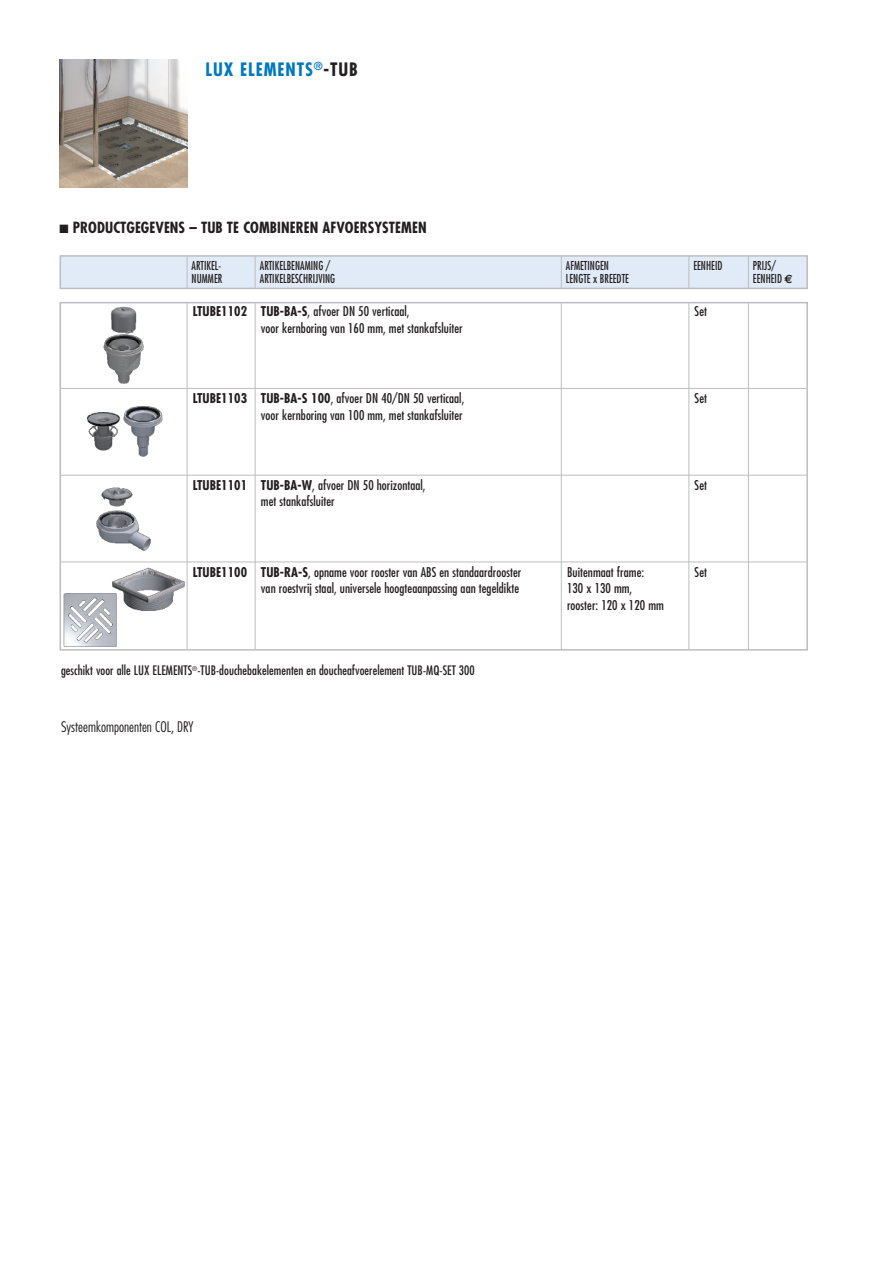
<style>
.page{position:relative;width:893px;height:1263px;background:#fff}
.page>*{position:absolute;margin:0;border:0;box-sizing:border-box;transform-origin:0 0}
.t1{font:700 condensed 18px "Futura";letter-spacing:.05em;color:#0078c0}
.t2{font:700 condensed 15px "Futura";letter-spacing:.005em;color:#231f20}
.t3{font:300 condensed 14.25px "Futura";color:#231f20}
.t4{font:condensed 13.2px/16.5px "Futura";letter-spacing:.005em;color:#231f20}
.t5{font:condensed 12.75px "Futura";letter-spacing:.005em;color:#231f20}
.t6{font:condensed 12px "Futura";letter-spacing:.005em;color:#231f20;scale:.9 1}
.s1{color:#231f20}
.s2{font-family:"Euro Sans";font-weight:700;font-stretch:normal}
.s3{font-weight:700}
</style>
<div class="page">
<img style="left:60px;top:60px;width:127px;height:127px">
<div style="left:60px;top:302px;width:748px;height:349px;border:2px solid #bcbdc0"></div>
<div style="left:61px;top:257px;width:745px;height:31px;background:#e1ebf7"></div>
<div style="left:60px;top:255px;width:748px;height:34px;border:2px solid #bcbdc0"></div>
<hr style="left:255px;top:256px;width:1px;height:32px;background:#bcbdc0">
<hr style="left:187px;top:256px;width:1px;height:32px;background:#bcbdc0">
<hr style="left:688px;top:256px;width:1px;height:32px;background:#bcbdc0">
<hr style="left:748px;top:256px;width:1px;height:32px;background:#bcbdc0">
<hr style="left:561px;top:256px;width:1px;height:32px;background:#bcbdc0">
<hr style="left:61px;top:388px;width:745px;height:1px;background:#bcbdc0">
<hr style="left:61px;top:475px;width:745px;height:1px;background:#bcbdc0">
<hr style="left:61px;top:562px;width:745px;height:1px;background:#bcbdc0">
<img style="left:96px;top:487px;width:55px;height:64px">
<img style="left:87px;top:406px;width:76px;height:51px">
<img style="left:103px;top:306px;width:41px;height:78px">
<img style="left:112px;top:568px;width:73px;height:43px">
<img style="left:64px;top:593px;width:53px;height:53px">
<hr style="left:187px;top:303px;width:1px;height:347px;background:#bcbdc0">
<hr style="left:255px;top:303px;width:1px;height:347px;background:#bcbdc0">
<hr style="left:561px;top:303px;width:1px;height:346px;background:#bcbdc0">
<hr style="left:748px;top:303px;width:1px;height:346px;background:#bcbdc0">
<hr style="left:688px;top:303px;width:1px;height:346px;background:#bcbdc0">
<h1 class="t1" style="left:206px;top:61px;width:154px">LUX ELEMENTS<sup>®</sup><span class="s1">-TUB</span></h1>
<p class="t2" style="left:60px;top:221px;width:369px">■ PRODUCTGEGEVENS – TUB TE COMBINEREN AFVOERSYSTEMEN</p>
<p class="t6" style="left:192px;top:260px;width:34px">ARTIKEL-</p>
<p class="t6" style="left:260px;top:260px;width:80px">ARTIKELBENAMING /</p>
<p class="t6" style="left:566px;top:260px;width:49px">AFMETINGEN</p>
<p class="t6" style="left:693px;top:260px;width:34px">EENHEID</p>
<p class="t6" style="left:753px;top:260px;width:27px">PRIJS/</p>
<p class="t6" style="left:192px;top:273px;width:36px">NUMMER</p>
<p class="t6" style="left:260px;top:273px;width:85px">ARTIKELBESCHRIJVING</p>
<p class="t6" style="left:566px;top:273px;width:72px">LENGTE x BREEDTE</p>
<p class="t6" style="left:753px;top:273px;width:46px">EENHEID <span class="s2">€</span></p>
<p class="t4" style="left:193px;top:304px;width:218px"><span class="s3">LTUBE1102 TUB-BA-S</span>, afvoer DN 50 verticaal,</p>
<p class="t4" style="left:695px;top:304px;width:14px">Set</p>
<p class="t4" style="left:261px;top:321px;width:203px">voor kernboring van 160 mm, met stankafsluiter</p>
<p class="t4" style="left:193px;top:391px;width:273px"><span class="s3">LTUBE1103 TUB-BA-S 100</span>, afvoer DN 40/DN 50 verticaal,</p>
<p class="t4" style="left:695px;top:391px;width:14px">Set</p>
<p class="t4" style="left:261px;top:407px;width:203px">voor kernboring van 100 mm, met stankafsluiter</p>
<p class="t4" style="left:193px;top:478px;width:234px"><span class="s3">LTUBE1101 TUB-BA-W</span>, afvoer DN 50 horizontaal,</p>
<p class="t4" style="left:695px;top:478px;width:14px">Set</p>
<p class="t4" style="left:261px;top:494px;width:75px">met stankafsluiter</p>
<p class="t4" style="left:193px;top:564px;width:330px"><span class="s3">LTUBE1100 TUB-RA-S</span>, opname voor rooster van ABS en standaardrooster</p>
<p class="t4" style="left:567px;top:564px;width:79px">Buitenmaat frame:</p>
<p class="t4" style="left:695px;top:564px;width:14px">Set</p>
<p class="t4" style="left:261px;top:581px;width:260px">van roestvrij staal, universele hoogteaanpassing aan tegeldikte</p>
<p class="t4" style="left:567px;top:581px;width:98px">130 x 130 mm, rooster: 120 x 120 mm</p>
<p class="t5" style="left:61px;top:665px;width:415px">geschikt voor alle LUX ELEMENTS<sup>®</sup>-TUB-douchebakelementen en doucheafvoerelement TUB-MQ-SET 300</p>
<p class="t3" style="left:61px;top:720px;width:134px">Systeemkomponenten COL, DRY</p>
</div>
